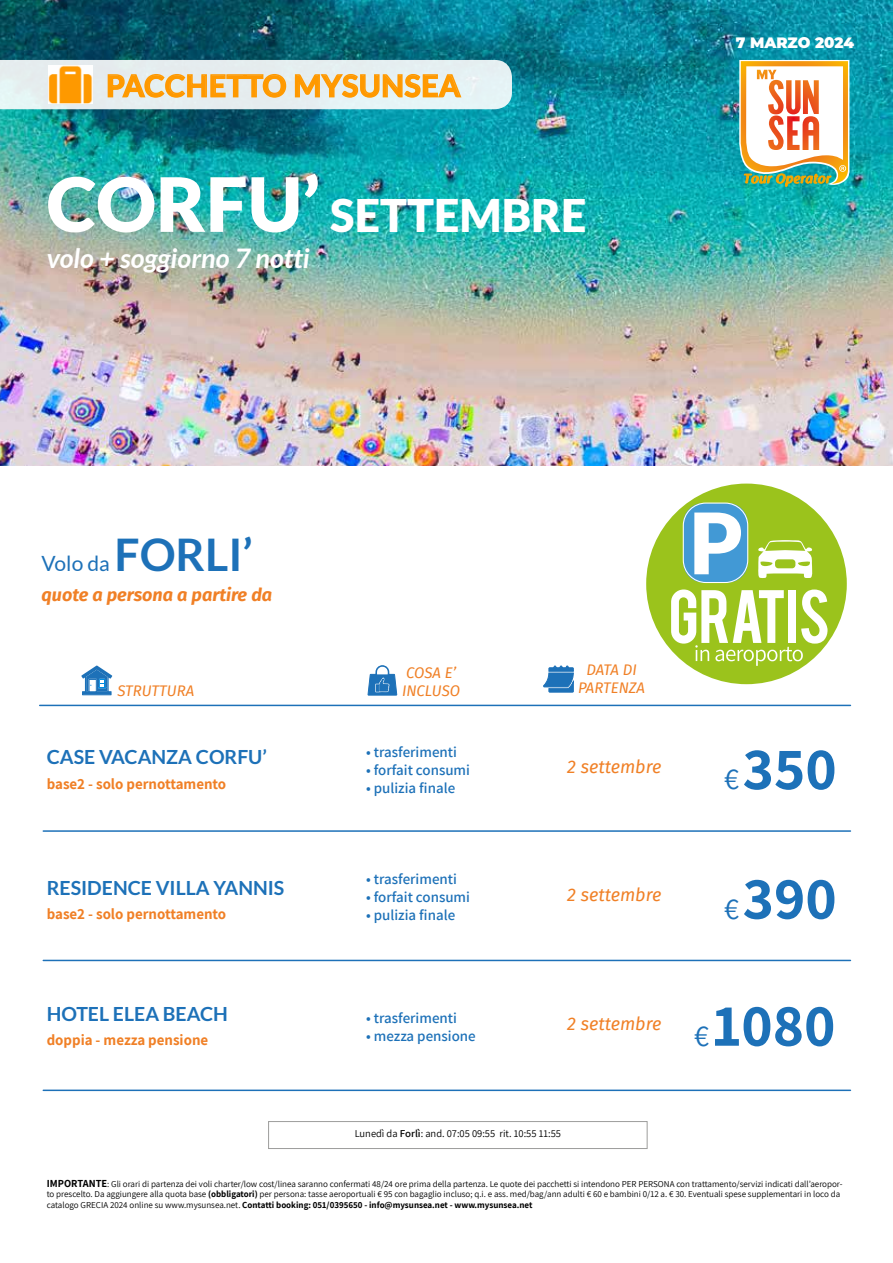
<style>
.page{position:relative;width:893px;height:1263px;background:#fff}
.page>*{position:absolute;margin:0;border:0;box-sizing:border-box;transform-origin:0 0}
.t1{font:700 60px/127.1px "Assistant";color:#1d71b8;text-align:center}
.t2{font:900 45px "Lato";color:#fff}
.t3{font:700 30px "Lato";letter-spacing:.02em;color:#f90}
.t4{font:italic 700 27px "Lato";color:#fff}
.t5{font:21px "Lato";color:#1d71b8}
.t6{font:700 19.5px "Lato";color:#1d71b8}
.t7{font:italic 18px "Fira Sans";color:#f08026}
.t8{font:italic 700 18px "Fira Sans";color:#f08026}
.t9{font:600 15px "Assistant";color:#1d71b8}
.t10{font:700 15px "Assistant";color:#f08026}
.t11{font:italic 15px/18px "Fira Sans";color:#f08026;text-align:center}
.t12{font:900 15px "Montserrat";color:#fff}
.t13{font:10.5px "Assistant";color:#000}
.t14{font:9px/10.8px "Assistant";color:#000}
.s1{font-size:75px}
.s2{font-weight:700;font-size:45px}
.s3{font-weight:600}
.s4{font-weight:400;font-size:30px}
.s5{font-weight:700;font-size:10.5px}
.s6{font-weight:700}
</style>
<div class="page">
<img style="left:0;top:0;width:893px;height:466px">
<svg style="left:739px;top:60px;width:111px;height:128px"></svg>
<svg style="left:0;top:60px;width:512px;height:49px;background:#e7e4d4"></svg>
<img style="left:49px;top:66px;width:43px;height:38px">
<hr style="left:43px;top:830px;width:807px;height:2px;background:#1d71b8">
<hr style="left:43px;top:960px;width:807px;height:1px;background:#1d71b8">
<hr style="left:43px;top:1089px;width:807px;height:2px;background:#1d71b8">
<hr style="left:40px;top:705px;width:810px;height:1px;background:#1d71b8">
<svg style="left:81px;top:665px;width:31px;height:30px"></svg>
<svg style="left:543px;top:665px;width:30px;height:28px"></svg>
<svg style="left:367px;top:665px;width:31px;height:31px"></svg>
<div style="left:646px;top:484px;width:201px;height:200px;background:#9bc31c;border-radius:50%"></div>
<svg style="left:683px;top:502px;width:65px;height:81px;background:#8fc2d5"></svg>
<svg style="left:671px;top:589px;width:157px;height:77px"></svg>
<img style="left:758px;top:540px;width:55px;height:38px">
<div style="left:268px;top:1121px;width:379px;height:28px;border:1px solid #9d9d9c"></div>
<h3 class="t3" style="left:106px;top:69px;width:356px">PACCHETTO MYSUNSEA</h3>
<h2 class="t2" style="left:47px;top:189px;width:541px"><span class="s1">CORFU’</span> SETTEMBRE</h2>
<h3 class="t4" style="left:47px;top:243px;width:265px">volo + soggiorno 7 notti</h3>
<h3 class="t12" style="left:736px;top:31px;width:120px">7 MARZO 2024</h3>
<h3 class="t5" style="left:42px;top:551px;width:213px">Volo da <span class="s2">FORLI’</span></h3>
<h3 class="t8" style="left:42px;top:579px;width:232px">quote a persona a partire da</h3>
<h3 class="t11" style="left:117px;top:681px;width:78px">STRUTTURA</h3>
<h3 class="t6" style="left:47px;top:746px;width:222px">CASE VACANZA CORFU’</h3>
<h3 class="t10" style="left:47px;top:773px;width:181px">base2 - solo pernottamento</h3>
<h3 class="t6" style="left:47px;top:876px;width:239px">RESIDENCE VILLA YANNIS</h3>
<h3 class="t10" style="left:47px;top:904px;width:181px">base2 - solo pernottamento</h3>
<h3 class="t6" style="left:47px;top:1003px;width:183px">HOTEL ELEA BEACH</h3>
<h3 class="t10" style="left:47px;top:1030px;width:163px">doppia - mezza pensione</h3>
<h3 class="t11" style="left:402px;top:663px;width:59px;text-align:left">COSA E’<br>INCLUSO</h3>
<h3 class="t9" style="left:366px;top:742px;width:92px">• trasferimenti</h3>
<h3 class="t9" style="left:366px;top:760px;width:105px">• forfait consumi</h3>
<h3 class="t9" style="left:366px;top:778px;width:91px">• pulizia finale</h3>
<h3 class="t9" style="left:366px;top:869px;width:92px">• trasferimenti</h3>
<h3 class="t9" style="left:366px;top:887px;width:105px">• forfait consumi</h3>
<h3 class="t9" style="left:366px;top:905px;width:91px">• pulizia finale</h3>
<h3 class="t9" style="left:366px;top:1008px;width:92px">• trasferimenti</h3>
<h3 class="t9" style="left:366px;top:1026px;width:111px">• mezza pensione</h3>
<h3 class="t11" style="left:578px;top:660px;width:68px">DATA DI<br>PARTENZA</h3>
<h3 class="t7" style="left:567px;top:754px;width:96px">2 settembre</h3>
<h3 class="t7" style="left:567px;top:881px;width:96px">2 settembre</h3>
<h3 class="t7" style="left:567px;top:1010px;width:96px">2 settembre</h3>
<p class="t13" style="left:355px;top:1126px;width:208px">Lunedì da <span class="s3">Forlì</span>: and. 07:05 09:55 rit. 10:55 11:55</p>
<h1 class="t1" style="left:724px;top:703px;width:114px"><span class="s4">€</span>350</h1>
<h1 class="t1" style="left:694px;top:833px;width:144px"><span class="s4">€</span>390 <span class="s4">€</span>1080</h1>
<p class="t14" style="left:47px;top:1178px;width:797px"><span class="s5">IMPORTANTE</span>: Gli orari di partenza dei voli charter/low cost/linea saranno confermati 48/24 ore prima della partenza. Le quote dei pacchetti si intendono PER PERSONA con trattamento/servizi indicati dall’aeropor&shy;to prescelto. Da aggiungere alla quota base <span class="s6">(obbligatori)</span> per persona: tasse aeroportuali € 95 con bagaglio incluso; q.i. e ass. med/bag/ann adulti € 60 e bambini 0/12 a. € 30. Eventuali spese supplementari in loco da catalogo GRECIA 2024 online su www.mysunsea.net. <span class="s6">Contatti booking: 051/0395650 - info@mysunsea.net - www.mysunsea.net</span></p>
</div>
